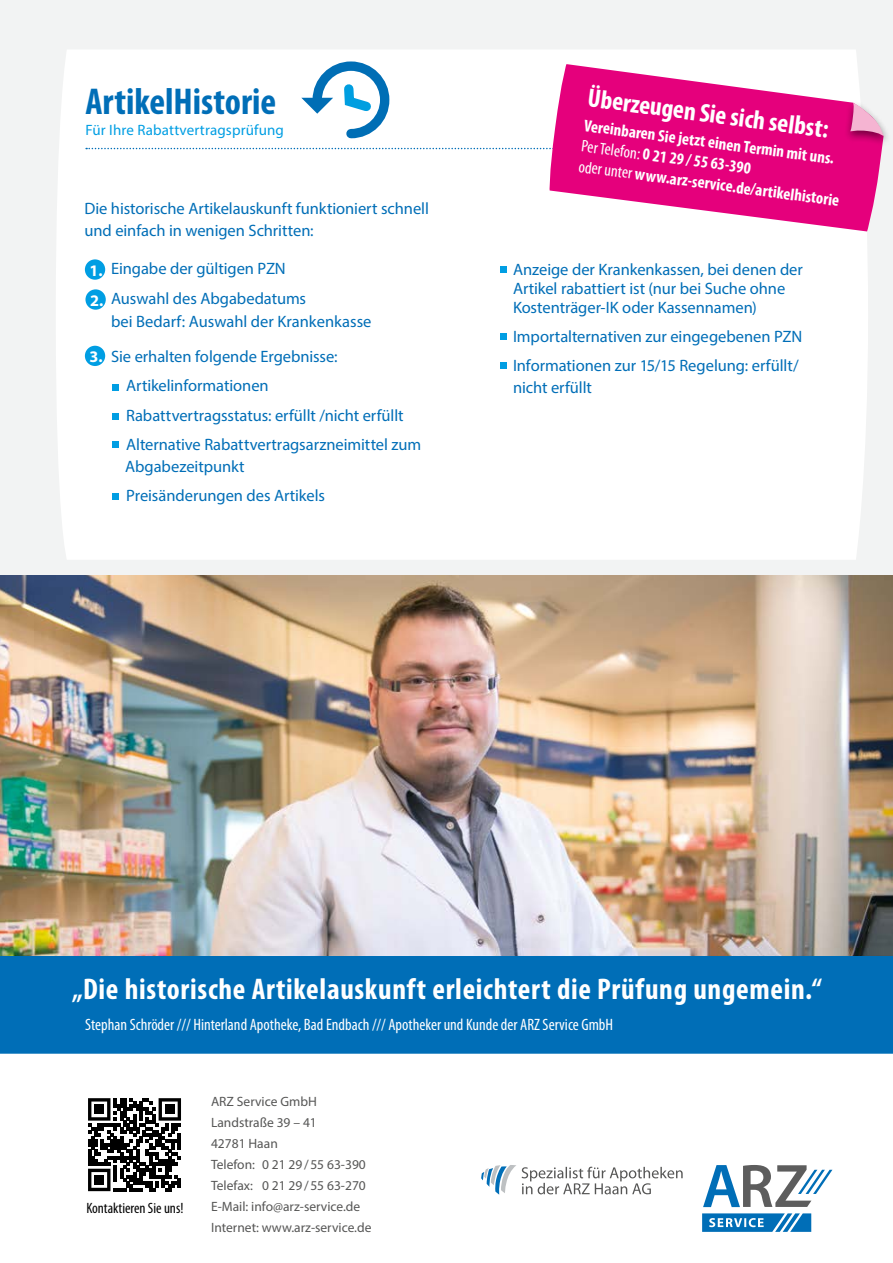
<style>
.page{position:relative;width:893px;height:1263px;background:#fff}
.page>*{position:absolute;margin:0;border:0;box-sizing:border-box;transform-origin:0 0}
.t1{font:700 condensed 37.5px "Myriad Pro";color:#006eb7}
.t2{font:700 condensed 30px "Myriad Pro";letter-spacing:.025em;color:#fff}
.t3{font:700 condensed 26.25px "Myriad Pro";color:#fff}
.t4{font:700 condensed 16.95px/20.9px "Myriad Pro";color:#fff}
.t5{font:16.5px/22.5px "Myriad Pro";letter-spacing:-.005em;color:#006eb7}
.t6{font:condensed 16.5px "Myriad Pro";color:#fff}
.t7{font:700 16.2px/30px "Myriad Pro";color:#fff}
.t8{font:15px "Myriad Pro";letter-spacing:.01em;color:#009ee3}
.t9{font:condensed 15px "Myriad Pro";color:#000}
.t10{font:13.5px/21px "Myriad Pro";color:#565655}
.s1{font-weight:400}
</style>
<div class="page">
<div style="left:0;top:0;width:893px;height:631px;background:#f2f3f3"></div>
<div style="left:56px;top:50px;width:812px;height:509px;background:#fff"></div>
<svg style="left:702px;top:1213px;width:109px;height:19px;background:#368cc6"></svg>
<svg style="left:703px;top:1165px;width:129px;height:42px"></svg>
<svg style="left:481px;top:1165px;width:35px;height:30px"></svg>
<svg style="left:522px;top:1167px;width:161px;height:27px"></svg>
<div style="left:0;top:955px;width:893px;height:99px;background:#006eb7"></div>
<svg style="left:88px;top:1098px;width:93px;height:93px"></svg>
<div style="left:94px;top:1104px;width:10px;height:10px;background:#000"></div>
<div style="left:165px;top:1104px;width:10px;height:10px;background:#000"></div>
<div style="left:94px;top:1175px;width:10px;height:10px;background:#000"></div>
<div style="left:112px;top:384px;width:7px;height:7px;background:#009ee3"></div>
<div style="left:112px;top:413px;width:7px;height:6px;background:#009ee3"></div>
<div style="left:112px;top:441px;width:7px;height:7px;background:#009ee3"></div>
<div style="left:112px;top:493px;width:7px;height:7px;background:#009ee3"></div>
<div style="left:500px;top:266px;width:7px;height:7px;background:#009ee3"></div>
<div style="left:500px;top:333px;width:7px;height:7px;background:#009ee3"></div>
<div style="left:500px;top:362px;width:7px;height:7px;background:#009ee3"></div>
<div style="left:85px;top:259px;width:20px;height:21px;background:#009ee3;border-radius:50%"></div>
<div style="left:85px;top:289px;width:21px;height:21px;background:#009ee3;border-radius:50%"></div>
<div style="left:86px;top:57px;width:734px;height:92px;background:#fff"></div>
<div style="left:85px;top:346px;width:20px;height:20px;background:#009ee3;border-radius:50%"></div>
<svg style="left:549px;top:64px;width:334px;height:167px;fill:#e5007c"></svg>
<div style="left:844px;top:100px;width:47px;height:47px;background:#000;opacity:.5"></div>
<svg style="left:850px;top:103px;width:33px;height:33px"></svg>
<img style="left:0;top:575px;width:893px;height:380px">
<h1 class="t1" style="left:85px;top:79px;width:192px">ArtikelHistorie</h1>
<p class="t8" style="left:85px;top:121px;width:200px">Für Ihre Rabattvertragsprüfung</p>
<p class="t5" style="left:84px;top:197px;width:346px">Die historische Artikelauskunft funktioniert schnell und einfach in wenigen Schritten:</p>
<p class="t5" style="left:111px;top:253px;width:196px;line-height:30px">Eingabe der gültigen PZN<br>Auswahl des Abgabedatums</p>
<p class="t5" style="left:111px;top:304px;width:262px;line-height:35px">bei Bedarf: Auswahl der Krankenkasse<br>Sie erhalten folgende Ergebnisse:</p>
<p class="t5" style="left:126px;top:370px;width:279px;line-height:30.5px">Artikelinformationen<br>Rabattvertragsstatus: erfüllt /nicht erfüllt</p>
<p class="t5" style="left:125px;top:433px;width:298px">Alternative Rabattvertragsarzneimittel zum<br>Abgabezeitpunkt</p>
<p class="t5" style="left:126px;top:484px;width:200px">Preisänderungen des Artikels</p>
<p class="t7" style="left:90px;top:255px;width:15px">1.<br>2.</p>
<p class="t7" style="left:90px;top:341px;width:15px">3.</p>
<h3 class="t3" style="left:590px;top:82px;width:244px;rotate:7deg">Überzeugen Sie sich selbst:</h3>
<p class="t4" style="left:585px;top:116px;width:264px;rotate:7deg">Vereinbaren Sie jetzt einen Termin mit uns.<br><span class="s1">Per Telefon:</span> 0 21 29 / 55 63-390<br><span class="s1">oder unter</span> www.arz-service.de/artikelhistorie</p>
<p class="t5" style="left:513px;top:260px;width:291px;line-height:18.9px">Anzeige der Krankenkassen, bei denen der<br>Artikel rabattiert ist (nur bei Suche ohne<br>Kostenträger-IK oder Kassennamen)</p>
<p class="t5" style="left:513px;top:321px;width:291px;line-height:29px">Importalternativen zur eingegebenen PZN<br>Informationen zur 15/15 Regelung: erfüllt/</p>
<p class="t5" style="left:513px;top:376px;width:80px">nicht erfüllt</p>
<h2 class="t2" style="left:72px;top:970px;width:751px">„Die historische Artikelauskunft erleichtert die Prüfung ungemein.“</h2>
<p class="t6" style="left:85px;top:1014px;width:529px">Stephan Schröder /// Hinterland Apotheke, Bad Endbach /// Apotheker und Kunde der ARZ Service GmbH</p>
<p class="t9" style="left:86px;top:1199px;width:99px">Kontaktieren Sie uns!</p>
<p class="t10" style="left:211px;top:1090px;width:162px">ARZ Service GmbH<br>Landstraße 39 – 41<br>42781 Haan<br>Telefon: 0 21 29/55 63-390<br>Telefax: 0 21 29/55 63-270<br>E-Mail: info@arz-service.de<br>Internet: www.arz-service.de</p>
</div>
